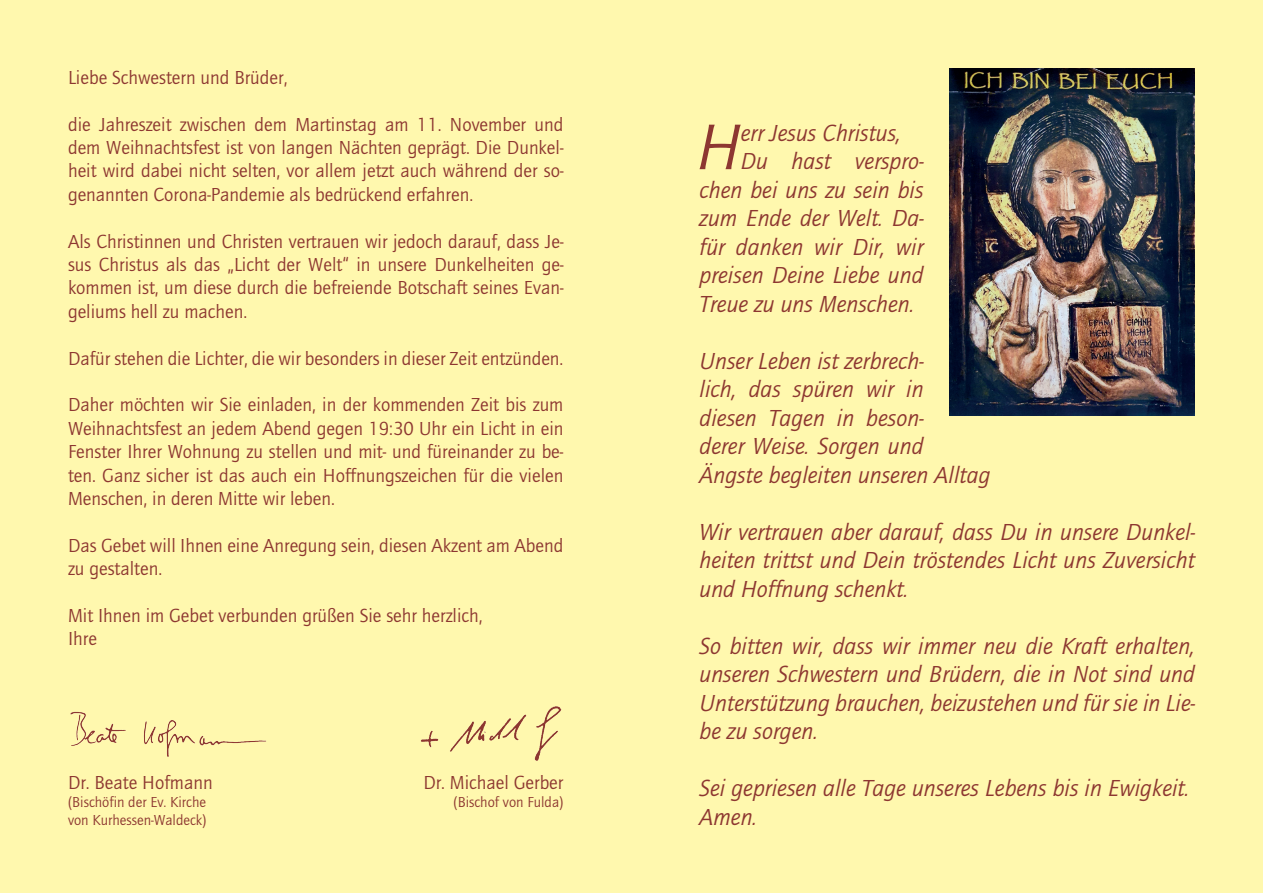
<style>
.page{position:relative;width:1263px;height:893px;background:#fff8ae}
.page>*{position:absolute;margin:0;border:0;box-sizing:border-box;transform-origin:0 0}
.t1{font:italic 66.75px "Quay Itc T";color:#8d3731}
.t2{font:italic 24px/28.5px "Quay Itc T";color:#8d3731}
.t3{font:19.5px/23.4px "Quay Itc T";color:#8d3731;text-align:justify}
.t4{font:15px/18px "Quay Itc T";color:#8d3731}
</style>
<div class="page">
<img style="left:949px;top:68px;width:246px;height:348px">
<img style="left:70px;top:711px;width:196px;height:46px">
<img style="left:421px;top:706px;width:141px;height:55px">
<p class="t3" style="left:68px;top:65px;width:221px">Liebe Schwestern und Brüder,</p>
<p class="t3" style="left:68px;top:112px;width:497px">die Jahreszeit zwischen dem Martinstag am 11. November und dem Weihnachtsfest ist von langen Nächten geprägt. Die Dunkel&shy;heit wird dabei nicht selten, vor allem jetzt auch während der so&shy;genannten Corona-Pandemie als bedrückend erfahren.</p>
<p class="t3" style="left:68px;top:229px;width:497px">Als Christinnen und Christen vertrauen wir jedoch darauf, dass Je&shy;sus Christus als das „Licht der Welt“ in unsere Dunkelheiten ge&shy;kommen ist, um diese durch die befreiende Botschaft seines Evan&shy;geliums hell zu machen.</p>
<p class="t3" style="left:68px;top:346px;width:497px">Dafür stehen die Lichter, die wir besonders in dieser Zeit entzünden.</p>
<p class="t3" style="left:68px;top:393px;width:497px">Daher möchten wir Sie einladen, in der kommenden Zeit bis zum Weihnachtsfest an jedem Abend gegen 19:30 Uhr ein Licht in ein Fenster Ihrer Wohnung zu stellen und mit- und füreinander zu be&shy;ten. Ganz sicher ist das auch ein Hoffnungszeichen für die vielen Menschen, in deren Mitte wir leben.</p>
<p class="t3" style="left:68px;top:533px;width:497px">Das Gebet will Ihnen eine Anregung sein, diesen Akzent am Abend zu gestalten.</p>
<p class="t3" style="left:68px;top:603px;width:416px">Mit Ihnen im Gebet verbunden grüßen Sie sehr herzlich,<br>Ihre</p>
<p class="t3" style="left:68px;top:770px;width:146px">Dr. Beate Hofmann</p>
<p class="t4" style="left:68px;top:793px;width:140px">(Bischöfin der Ev. Kirche von Kurhessen-Waldeck)</p>
<p class="t3" style="left:423px;top:770px;width:142px">Dr. Michael Gerber</p>
<p class="t4" style="left:453px;top:793px;width:111px">(Bischof von Fulda)</p>
<h1 class="t1" style="left:697px;top:108px;width:45px">H</h1>
<p class="t2" style="left:741px;top:118px;width:162px">err Jesus Christus,</p>
<p class="t2" style="left:741px;top:147px;width:185px">Du hast verspro-</p>
<p class="t2" style="left:699px;top:175px;width:226px">chen bei uns zu sein bis</p>
<p class="t2" style="left:699px;top:204px;width:226px">zum Ende der Welt. Da-</p>
<p class="t2" style="left:699px;top:232px;width:226px">für danken wir Dir, wir</p>
<p class="t2" style="left:699px;top:261px;width:226px">preisen Deine Liebe und</p>
<p class="t2" style="left:699px;top:289px;width:216px">Treue zu uns Menschen.</p>
<p class="t2" style="left:699px;top:346px;width:292px">Unser Leben ist zerbrech-<br>lich, das spüren wir in<br>diesen Tagen in beson-<br>derer Weise. Sorgen und<br>Ängste begleiten unseren Alltag</p>
<p class="t2" style="left:699px;top:517px;width:497px;text-align:justify">Wir vertrauen aber darauf, dass Du in unsere Dunkel&shy;heiten trittst und Dein tröstendes Licht uns Zuversicht und Hoffnung schenkt.</p>
<p class="t2" style="left:699px;top:631px;width:497px;text-align:justify">So bitten wir, dass wir immer neu die Kraft erhalten, unseren Schwestern und Brüdern, die in Not sind und Unterstützung brauchen, beizustehen und für sie in Lie&shy;be zu sorgen.</p>
<p class="t2" style="left:699px;top:774px;width:491px">Sei gepriesen alle Tage unseres Lebens bis in Ewigkeit.<br>Amen.</p>
</div>
